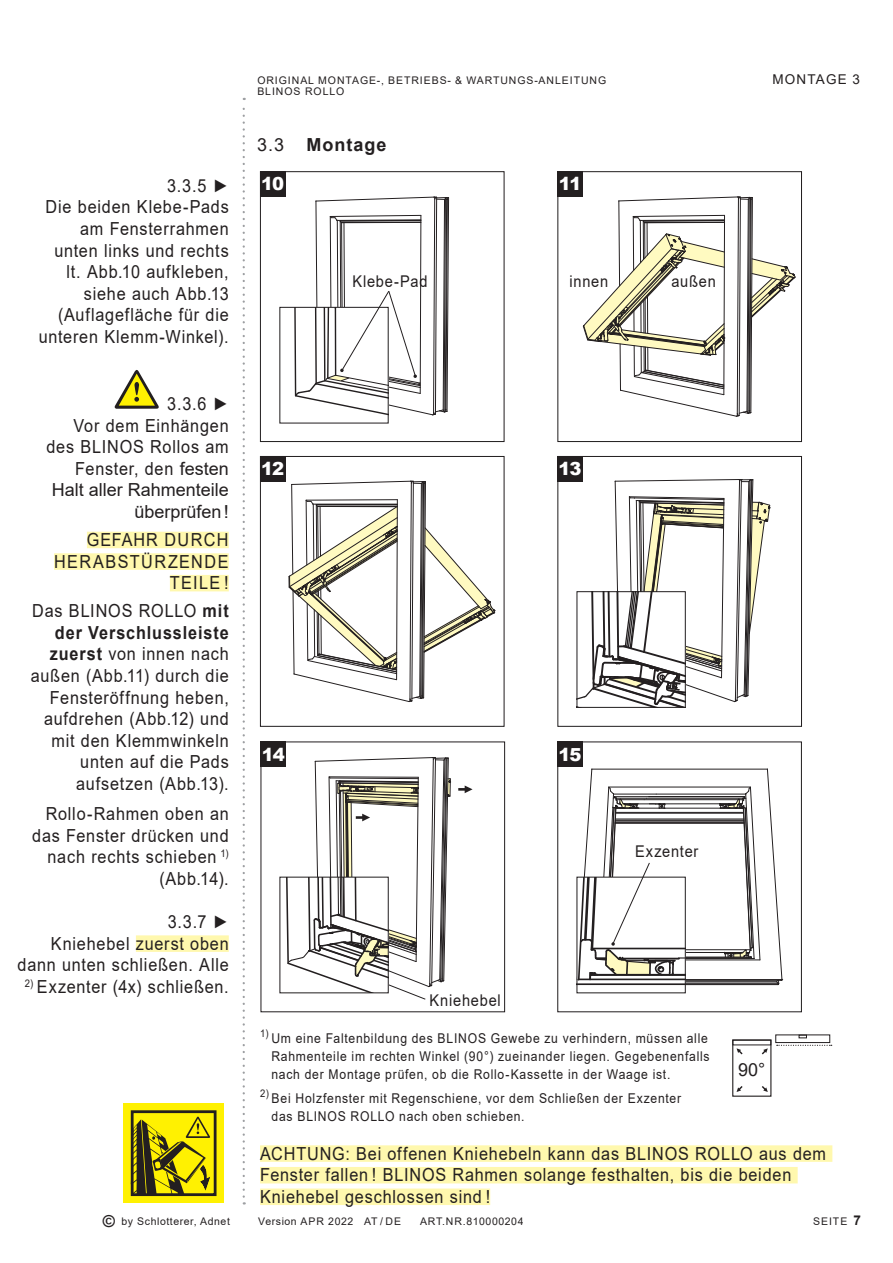
<style>
.page{position:relative;width:893px;height:1263px;background:#fff}
.page>*{position:absolute;margin:0;border:0;box-sizing:border-box;transform-origin:0 0}
.t1{font:18px/21.6px "Arial";letter-spacing:.05em;color:#231f20;text-align:right;scale:.9 1}
.t2{font:18px/21.6px "Arial";letter-spacing:.015em;color:#231f20;text-align:right;scale:.9 1}
.t3{font:18px/21.6px "Arial";letter-spacing:.085em;color:#231f20;text-align:right;scale:.9 1}
.t4{font:900 18px "Arial";letter-spacing:-.05em;color:#fff}
.t5{font:700 18px "Arial";letter-spacing:.055em;color:#231f20}
.t6{font:18px "Arial";letter-spacing:.05em;color:#231f20}
.t7{font:16.2px "Arial";letter-spacing:.055em;color:#231f20;scale:.9 1}
.t8{font:13.5px/18px "Arial";letter-spacing:.06em;color:#231f20;scale:.9 1}
.t9{font:13.5px "Arial";letter-spacing:.09em;color:#231f20}
.t10{font:10.5px/11.2px "Arial";letter-spacing:.09em;color:#231f20}
.t11{font:10.5px "Arial";letter-spacing:.055em;color:#231f20}
.s1{font-weight:700}
.s2{font-weight:700;font-size:16.5px}
.s3{font-weight:700;font-size:13.5px}
</style>
<div class="page">
<svg style="left:243px;top:98px;width:2px;height:1106px"></svg>
<svg style="left:288px;top:481px;width:207px;height:221px"></svg>
<div style="left:260px;top:456px;width:245px;height:271px;border:1px solid #231f20"></div>
<svg style="left:583px;top:196px;width:213px;height:221px"></svg>
<div style="left:557px;top:171px;width:245px;height:271px;border:1px solid #231f20"></div>
<div style="left:557px;top:456px;width:245px;height:271px;border:1px solid #231f20"></div>
<svg style="left:577px;top:479px;width:193px;height:227px"></svg>
<div style="left:576px;top:591px;width:110px;height:117px;border:1px solid #231f20"></div>
<div style="left:260px;top:171px;width:245px;height:271px;border:1px solid #231f20"></div>
<svg style="left:294px;top:197px;width:155px;height:226px"></svg>
<div style="left:260px;top:171px;width:25px;height:26px;background:#231f20"></div>
<div style="left:557px;top:171px;width:26px;height:26px;background:#231f20"></div>
<div style="left:260px;top:456px;width:25px;height:25px;background:#231f20"></div>
<div style="left:557px;top:456px;width:26px;height:25px;background:#231f20"></div>
<hr style="left:583px;top:981px;width:194px;height:1px;background:#231f20">
<hr style="left:577px;top:979px;width:205px;height:1px;background:#231f20">
<hr style="left:578px;top:980px;width:203px;height:1px;background:#231f20">
<hr style="left:581px;top:983px;width:197px;height:1px;background:#231f20">
<hr style="left:581px;top:984px;width:197px;height:1px;background:#231f20">
<svg style="left:767px;top:769px;width:16px;height:216px"></svg>
<hr style="left:592px;top:769px;width:175px;height:1px;background:#231f20">
<div style="left:557px;top:741px;width:245px;height:271px;border:1px solid #231f20"></div>
<svg style="left:577px;top:769px;width:183px;height:217px"></svg>
<div style="left:136px;top:935px;width:93px;height:17px;background:#fff8ae"></div>
<div style="left:260px;top:1145px;width:572px;height:17px;background:#fff8ae"></div>
<div style="left:260px;top:1167px;width:538px;height:16px;background:#fff8ae"></div>
<div style="left:260px;top:1188px;width:230px;height:17px;background:#fff8ae"></div>
<div style="left:87px;top:532px;width:142px;height:16px;background:#fff8ae"></div>
<div style="left:54px;top:553px;width:175px;height:17px;background:#fff8ae"></div>
<div style="left:170px;top:575px;width:59px;height:16px;background:#fff8ae"></div>
<div style="left:123px;top:1104px;width:101px;height:99px;background:#fff101"></div>
<div style="left:131px;top:1110px;width:86px;height:86px;border:3px solid #231f20"></div>
<svg style="left:131px;top:1115px;width:80px;height:80px"></svg>
<svg style="left:114px;top:370px;width:45px;height:39px"></svg>
<svg style="left:458px;top:785px;width:15px;height:8px"></svg>
<svg style="left:280px;top:757px;width:171px;height:243px"></svg>
<div style="left:279px;top:877px;width:110px;height:116px;border:1px solid #231f20"></div>
<div style="left:260px;top:741px;width:26px;height:26px;background:#231f20"></div>
<div style="left:557px;top:741px;width:26px;height:26px;background:#231f20"></div>
<div style="left:732px;top:1039px;width:39px;height:58px;border:1px solid #231f20"></div>
<div style="left:732px;top:1040px;width:39px;height:5px;border:1px solid #231f20"></div>
<svg style="left:736px;top:1048px;width:7px;height:6px"></svg>
<svg style="left:736px;top:1086px;width:7px;height:6px"></svg>
<svg style="left:762px;top:1048px;width:6px;height:6px"></svg>
<svg style="left:762px;top:1086px;width:6px;height:6px"></svg>
<svg style="left:777px;top:1045px;width:55px;height:1px"></svg>
<div style="left:775px;top:1034px;width:55px;height:9px;border:1px solid #231f20"></div>
<svg style="left:799px;top:1035px;width:8px;height:3px"></svg>
<p class="t10" style="left:257px;top:75px;width:350px">ORIGINAL MONTAGE-, BETRIEBS- &amp; WARTUNGS-ANLEITUNG<br>BLINOS ROLLO</p>
<p class="t9" style="left:772px;top:70px;width:89px">MONTAGE 3</p>
<p class="t1" style="left:39px;top:174px;width:213px">3.3.5 ►<br>Die beiden Klebe-Pads am Fensterrahmen unten links und rechts lt. Abb.10 -aufkleben, siehe auch Abb.13 (Auflagefläche für die unteren Klemm-Winkel).</p>
<p class="t2" style="left:46px;top:393px;width:204px">3.3.6 ►<br>Vor dem Einhängen des BLINOS Rollos am<br>Fenster, den festen<br>Halt aller Rahmenteile überprüfen!</p>
<p class="t3" style="left:54px;top:529px;width:196px">GEFAHR DURCH<br>HERABSTÜRZENDE<br>TEILE !</p>
<p class="t1" style="left:31px;top:600px;width:221px">Das BLINOS ROLLO <span class="s1">mit der Verschlussleiste zuerst</span> von innen nach außen (Abb.11) durch die<br>Fensteröffnung heben, aufdrehen (Abb.12) und mit den Klemmwinkeln unten auf die Pads aufsetzen (Abb.13).</p>
<p class="t1" style="left:32px;top:803px;width:220px">Rollo-Rahmen oben an das Fenster drücken und nach rechts schieben <sup>1) </sup>(Abb.14).</p>
<p class="t1" style="left:18px;top:911px;width:236px">3.3.7 ►<br>Kniehebel zuerst oben dann unten schließen. Alle</p>
<p class="t1" style="left:25px;top:975px;width:228px"><sup>2)</sup> Exzenter (4x) schließen.</p>
<p class="t6" style="left:257px;top:133px;width:28px">3.3</p>
<p class="t5" style="left:307px;top:132px;width:81px">Montage</p>
<p class="t4" style="left:261px;top:171px;width:25px">10</p>
<p class="t4" style="left:559px;top:171px;width:24px">11</p>
<p class="t7" style="left:352px;top:270px;width:85px">Klebe-Pad</p>
<p class="t7" style="left:569px;top:270px;width:45px">innen</p>
<p class="t7" style="left:671px;top:270px;width:51px">außen</p>
<p class="t4" style="left:261px;top:456px;width:25px">12</p>
<p class="t4" style="left:559px;top:456px;width:25px">13</p>
<p class="t4" style="left:262px;top:741px;width:25px">14</p>
<p class="t4" style="left:558px;top:741px;width:25px">15</p>
<p class="t7" style="left:635px;top:840px;width:72px">Exzenter</p>
<p class="t7" style="left:429px;top:989px;width:81px">Kniehebel</p>
<p class="t8" style="left:271px;top:1029px;width:488px;text-indent:-11px"><sup>1)</sup> Um eine Faltenbildung des BLINOS Gewebe zu verhindern, müssen alle<br>Rahmenteile im rechten Winkel (90°) zueinander liegen. Gegebenenfalls nach der Montage prüfen, ob die Rollo-Kassette in der Waage ist.</p>
<p class="t8" style="left:272px;top:1089px;width:456px;text-indent:-11px"><sup>2)</sup> Bei Holzfenster mit -Regenschiene, vor dem Schließen der Exzenter das BLINOS ROLLO nach oben schieben.</p>
<p class="t6" style="left:738px;top:1057px;width:29px">90°</p>
<p class="t1" style="left:260px;top:1142px;width:630px;text-align:left">ACHTUNG: Bei offenen Kniehebeln kann das BLINOS ROLLO aus dem<br>Fenster fallen ! BLINOS Rahmen solange festhalten, bis die beiden<br>Kniehebel geschlossen sind !</p>
<p class="t11" style="left:103px;top:1214px;width:128px"><span class="s2">©</span> by Schlotterer, Adnet</p>
<p class="t11" style="left:258px;top:1214px;width:145px">Version APR 2022 AT / DE</p>
<p class="t11" style="left:420px;top:1214px;width:105px">ART.NR.810000204</p>
<p class="t10" style="left:813px;top:1216px;width:49px">SEITE <span class="s3">7</span></p>
</div>
